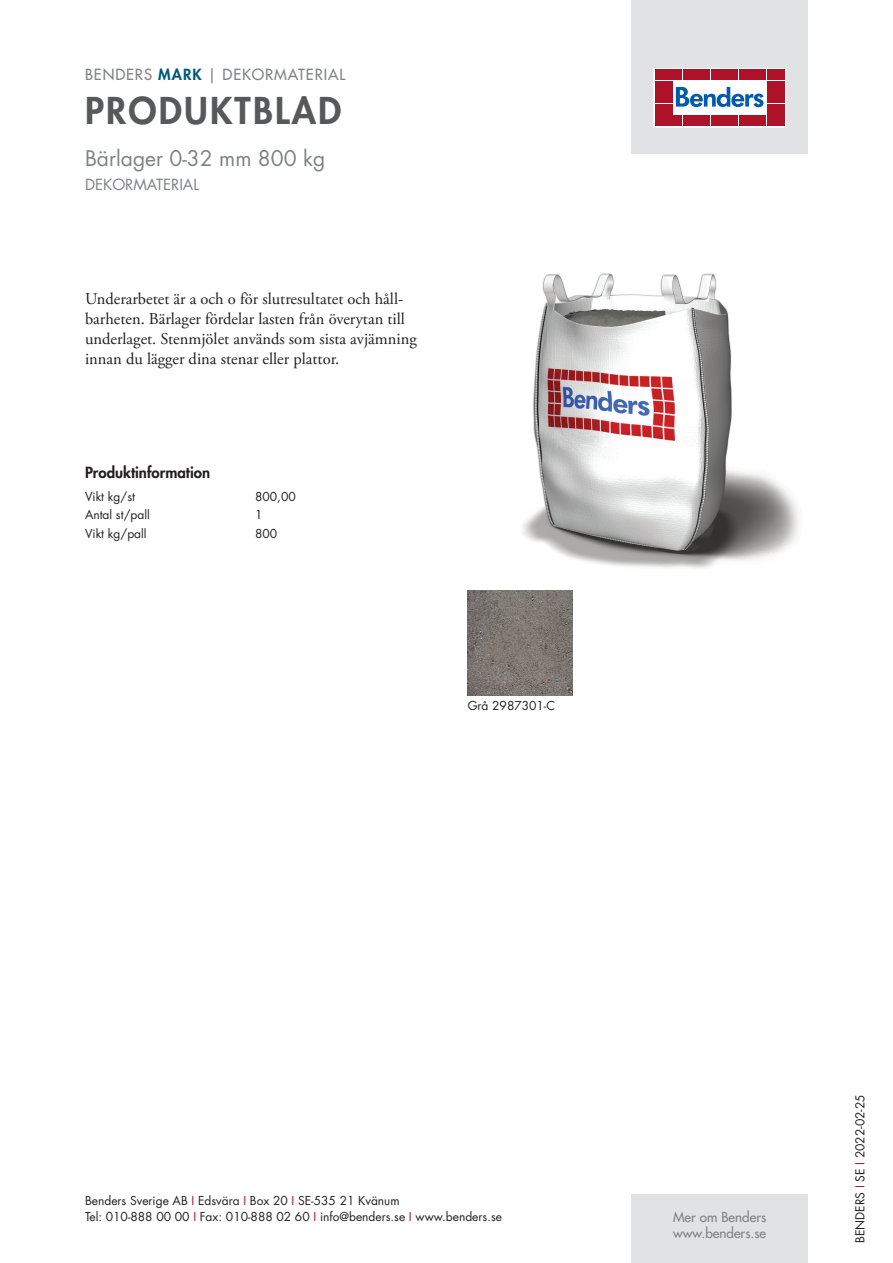
<style>
.page{position:relative;width:893px;height:1263px;background:#fff}
.page>*{position:absolute;margin:0;border:0;box-sizing:border-box;transform-origin:0 0}
.t1{font:800 36px "Futura Std";letter-spacing:.06em;color:#57585a}
.t2{font:21px "Futura Std";color:#808285}
.t3{font:16.5px/19.8px "Adobe Garamond Pro";color:#231f20}
.t4{font:500 15px "Futura Std";letter-spacing:.06em;color:#808285}
.t5{font:800 15px "Futura Std";color:#231f20}
.t6{font:15px "Futura Std";color:#808285}
.t7{font:500 13.5px/16.2px "Futura Std";color:#808285}
.t8{font:12px/16.5px "Futura Std";color:#231f20}
.s1{font-weight:800;color:#00597d}
.s2{color:#ae1229}
</style>
<div class="page">
<div style="left:631px;top:0;width:177px;height:153px;background:#e1e2e4"></div>
<div style="left:631px;top:1195px;width:177px;height:68px;background:#e1e2e4"></div>
<svg style="left:656px;top:70px;width:128px;height:55px;background:#ebc6cb"></svg>
<div style="left:654px;top:68px;width:132px;height:59px;border:1px solid #fff"></div>
<div style="left:655px;top:70px;width:8px;height:10px;background:#ae1229"></div>
<div style="left:664px;top:70px;width:8px;height:10px;background:#ae1229"></div>
<div style="left:655px;top:81px;width:8px;height:10px;background:#ae1229"></div>
<div style="left:664px;top:81px;width:8px;height:10px;background:#ae1229"></div>
<div style="left:655px;top:93px;width:8px;height:10px;background:#ae1229"></div>
<div style="left:664px;top:93px;width:8px;height:10px;background:#ae1229"></div>
<div style="left:655px;top:104px;width:8px;height:11px;background:#ae1229"></div>
<div style="left:664px;top:104px;width:8px;height:11px;background:#ae1229"></div>
<div style="left:655px;top:116px;width:8px;height:10px;background:#ae1229"></div>
<div style="left:664px;top:116px;width:8px;height:10px;background:#ae1229"></div>
<div style="left:674px;top:70px;width:8px;height:10px;background:#ae1229"></div>
<div style="left:683px;top:70px;width:8px;height:10px;background:#ae1229"></div>
<div style="left:692px;top:70px;width:8px;height:10px;background:#ae1229"></div>
<div style="left:702px;top:70px;width:8px;height:10px;background:#ae1229"></div>
<div style="left:711px;top:70px;width:8px;height:10px;background:#ae1229"></div>
<div style="left:720px;top:70px;width:8px;height:10px;background:#ae1229"></div>
<div style="left:730px;top:70px;width:8px;height:10px;background:#ae1229"></div>
<div style="left:739px;top:70px;width:8px;height:10px;background:#ae1229"></div>
<div style="left:748px;top:70px;width:8px;height:10px;background:#ae1229"></div>
<div style="left:758px;top:70px;width:8px;height:10px;background:#ae1229"></div>
<div style="left:674px;top:116px;width:8px;height:10px;background:#ae1229"></div>
<div style="left:683px;top:116px;width:8px;height:10px;background:#ae1229"></div>
<div style="left:692px;top:116px;width:8px;height:10px;background:#ae1229"></div>
<div style="left:702px;top:116px;width:8px;height:10px;background:#ae1229"></div>
<div style="left:711px;top:116px;width:8px;height:10px;background:#ae1229"></div>
<div style="left:720px;top:116px;width:8px;height:10px;background:#ae1229"></div>
<div style="left:730px;top:116px;width:8px;height:10px;background:#ae1229"></div>
<div style="left:739px;top:116px;width:8px;height:10px;background:#ae1229"></div>
<div style="left:748px;top:116px;width:8px;height:10px;background:#ae1229"></div>
<div style="left:758px;top:116px;width:8px;height:10px;background:#ae1229"></div>
<div style="left:767px;top:70px;width:8px;height:10px;background:#ae1229"></div>
<div style="left:776px;top:70px;width:8px;height:10px;background:#ae1229"></div>
<div style="left:767px;top:81px;width:8px;height:10px;background:#ae1229"></div>
<div style="left:776px;top:81px;width:8px;height:10px;background:#ae1229"></div>
<div style="left:767px;top:93px;width:8px;height:10px;background:#ae1229"></div>
<div style="left:776px;top:93px;width:8px;height:10px;background:#ae1229"></div>
<div style="left:767px;top:104px;width:8px;height:11px;background:#ae1229"></div>
<div style="left:776px;top:104px;width:8px;height:11px;background:#ae1229"></div>
<div style="left:767px;top:116px;width:8px;height:10px;background:#ae1229"></div>
<div style="left:776px;top:116px;width:8px;height:10px;background:#ae1229"></div>
<svg style="left:676px;top:87px;width:87px;height:20px;background:#8ab3d7"></svg>
<img style="left:523px;top:273px;width:276px;height:295px">
<img style="left:468px;top:590px;width:105px;height:105px">
<p class="t4" style="left:85px;top:65px;width:262px">BENDERS <span class="s1">MARK</span> | DEKORMATERIAL</p>
<h1 class="t1" style="left:85px;top:87px;width:258px">PRODUKTBLAD</h1>
<h2 class="t2" style="left:85px;top:144px;width:242px">Bärlager 0-32 mm 800 kg</h2>
<p class="t6" style="left:85px;top:175px;width:116px">DEKORMATERIAL</p>
<h3 class="t3" style="left:85px;top:290px;width:333px">Underarbetet är a och o för slutresultatet och håll&shy;barheten. Bärlager fördelar lasten från överytan till underlaget. Stenmjölet används som sista avjämning innan du lägger dina stenar eller plattor.</h3>
<p class="t5" style="left:85px;top:463px;width:127px">Produktinformation</p>
<p class="t8" style="left:85px;top:488px;width:51px">Vikt kg/st</p>
<p class="t8" style="left:255px;top:488px;width:42px">800,00</p>
<p class="t8" style="left:85px;top:507px;width:66px">Antal st/pall</p>
<p class="t8" style="left:255px;top:507px;width:9px">1</p>
<p class="t8" style="left:85px;top:525px;width:63px">Vikt kg/pall</p>
<p class="t8" style="left:255px;top:525px;width:24px">800</p>
<p class="t8" style="left:468px;top:697px;width:89px">Grå 2987301-C</p>
<p class="t8" style="left:85px;top:1192px;width:418px">Benders Sverige AB <span class="s2">I</span> Edsvära <span class="s2">I</span> Box 20 <span class="s2">I</span> SE-535 21 Kvänum<br>Tel: 010-888 00 00 <span class="s2">I</span> Fax: 010-888 02 60 <span class="s2">I</span> info@benders.se <span class="s2">I</span> www.benders.se</p>
<p class="t7" style="left:673px;top:1209px;width:95px">Mer om Benders www.benders.se</p>
<p class="t8" style="left:852px;top:1243px;width:150px;rotate:-90deg">BENDERS <span class="s2">I</span> SE <span class="s2">I</span> 2022-02-25</p>
</div>
